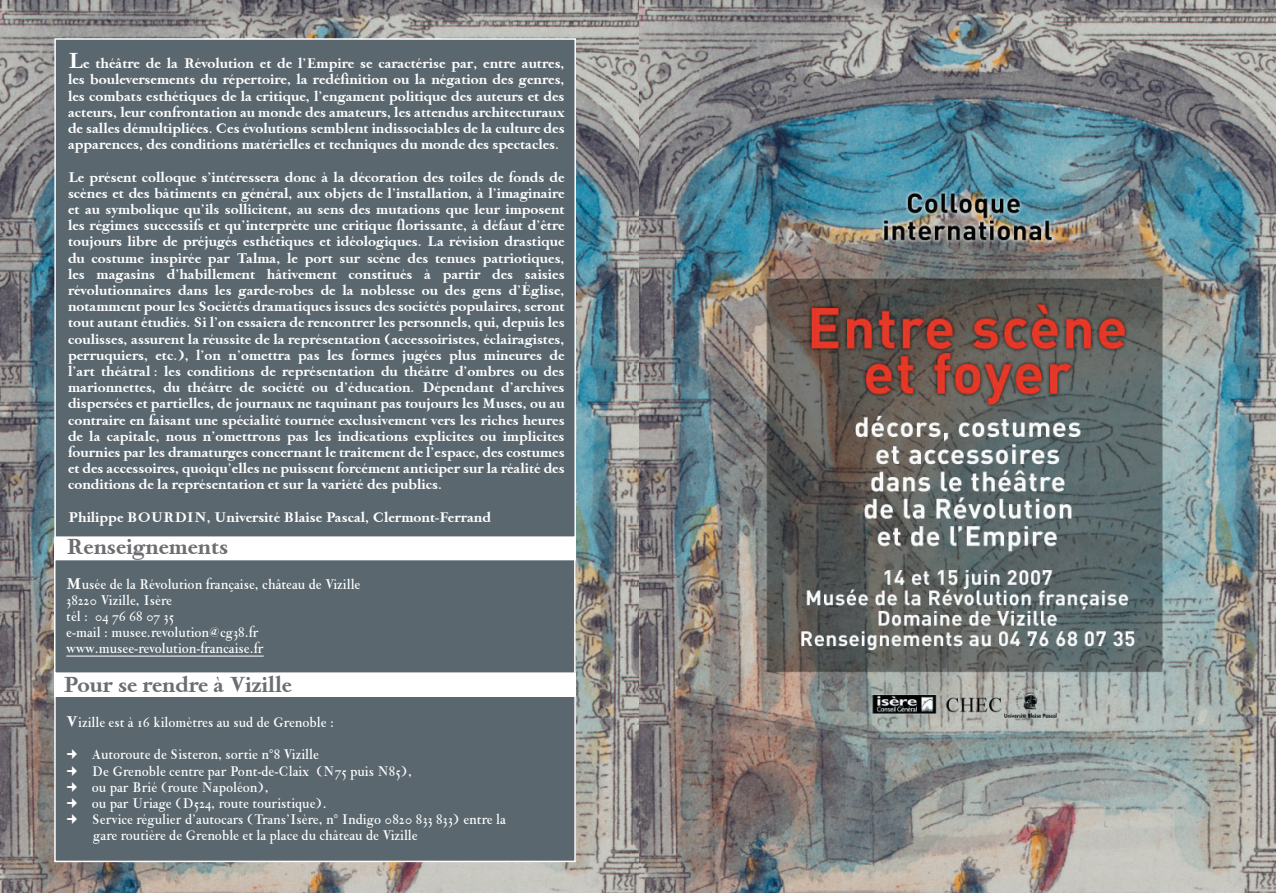
<style>
.page{position:relative;width:1276px;height:893px;background:#fff}
.page>*{position:absolute;margin:0;border:0;box-sizing:border-box;transform-origin:0 0}
.t1{font:700 21px "Vizille";color:#6c6d70}
.t2{font:700 13.5px/16.2px "Vizille";color:#fff;text-align:justify}
.t3{font:500 13.5px/16.2px "Vizille";color:#fff}
.s1{font-size:21px}
.s2{font-weight:700;font-size:15px}
</style>
<div class="page">
<img style="left:0;top:0;width:639px;height:893px">
<img style="left:639px;top:0;width:637px;height:893px">
<div style="left:55px;top:695px;width:520px;height:166px;background:#5a676e"></div>
<div style="left:54px;top:694px;width:522px;height:168px;border:2px solid #fff"></div>
<div style="left:55px;top:560px;width:520px;height:113px;background:#5a676e"></div>
<div style="left:54px;top:559px;width:521px;height:115px;border:2px solid #fff"></div>
<div style="left:55px;top:39px;width:520px;height:498px;background:#5a676e"></div>
<div style="left:54px;top:38px;width:522px;height:500px;border:2px solid #fff"></div>
<div style="left:54px;top:673px;width:521px;height:23px;background:#fff"></div>
<div style="left:54px;top:537px;width:521px;height:22px;background:#fff"></div>
<hr style="left:66px;top:656px;width:198px;height:1px;background:#fff">
<p class="t2" style="left:68px;top:56px;width:498px"><span class="s1">L</span>e théâtre de la Révolution et de l’Empire se caractérise par, entre autres, les bouleversements du répertoire, la redéfinition ou la négation des genres, les combats esthétiques de la critique, l’engament politique des auteurs et des acteurs, leur confrontation au monde des amateurs, les attendus architecturaux de salles démultipliées. Ces évolutions semblent indissociables de la culture des apparences, des conditions matérielles et techniques du monde des spectacles.</p>
<p class="t2" style="left:68px;top:169px;width:498px">Le présent colloque s’intéressera donc à la décoration des toiles de fonds de scènes et des bâtiments en général, aux objets de l’installation, à l’imaginaire et au symbolique qu’ils sollicitent, au sens des mutations que leur imposent les régimes successifs et qu’interprète une critique florissante, à défaut d’être toujours libre de préjugés esthétiques et idéologiques. La révision drastique du costume inspirée par Talma, le port sur scène des tenues patriotiques, les magasins d’habillement hâtivement constitués à partir des saisies révolutionnaires dans les garde-robes de la noblesse ou des gens d’Église, notamment pour les Sociétés dramatiques issues des sociétés populaires, seront tout autant étudiés. Si l’on essaiera de rencontrer les personnels, qui, depuis les coulisses, assurent la réussite de la représentation (accessoiristes, éclairagistes, perruquiers, etc.), l’on n’omettra pas les formes jugées plus mineures de l’art théâtral : les conditions de représentation du théâtre d’ombres ou des marionnettes, du théâtre de société ou d’éducation. Dépendant d’archives dispersées et partielles, de journaux ne taquinant pas toujours les Muses, ou au contraire en faisant une spécialité tournée exclusivement vers les riches heures de la capitale, nous n’omettrons pas les indications explicites ou implicites fournies par les dramaturges concernant le traitement de l’espace, des costumes et des accessoires, quoiqu’elles ne puissent forcément anticiper sur la réalité des conditions de la représentation et sur la variété des publics.</p>
<p class="t2" style="left:68px;top:509px;width:424px">Philippe BOURDIN, Université Blaise Pascal, Clermont-Ferrand</p>
<h1 class="t1" style="left:66px;top:534px;width:164px">Renseignements</h1>
<p class="t3" style="left:66px;top:576px;width:296px"><span class="s2">M</span>usée de la Révolution française, château de Vizille 38220 Vizille, Isère<br>tél : 04 76 68 07 35<br>e-mail : musee.revolution@cg38.fr www.musee-revolution-francaise.fr</p>
<h1 class="t1" style="left:63px;top:671px;width:230px">Pour se rendre à Vizille</h1>
<p class="t3" style="left:66px;top:714px;width:269px"><span class="s2">V</span>izille est à 16 kilomètres au sud de Grenoble :</p>
<p class="t3" style="left:92px;top:747px;width:415px">Autoroute de Sisteron, sortie n°8 Vizille<br>De Grenoble centre par Pont-de-Claix (N75 puis N85),<br>ou par Brié (route Napoléon),<br>ou par Uriage (D524, route touristique).<br>Service régulier d’autocars (Trans’Isère, n° Indigo 0820 833 833) entre la gare routière de Grenoble et la place du château de Vizille</p>
</div>
